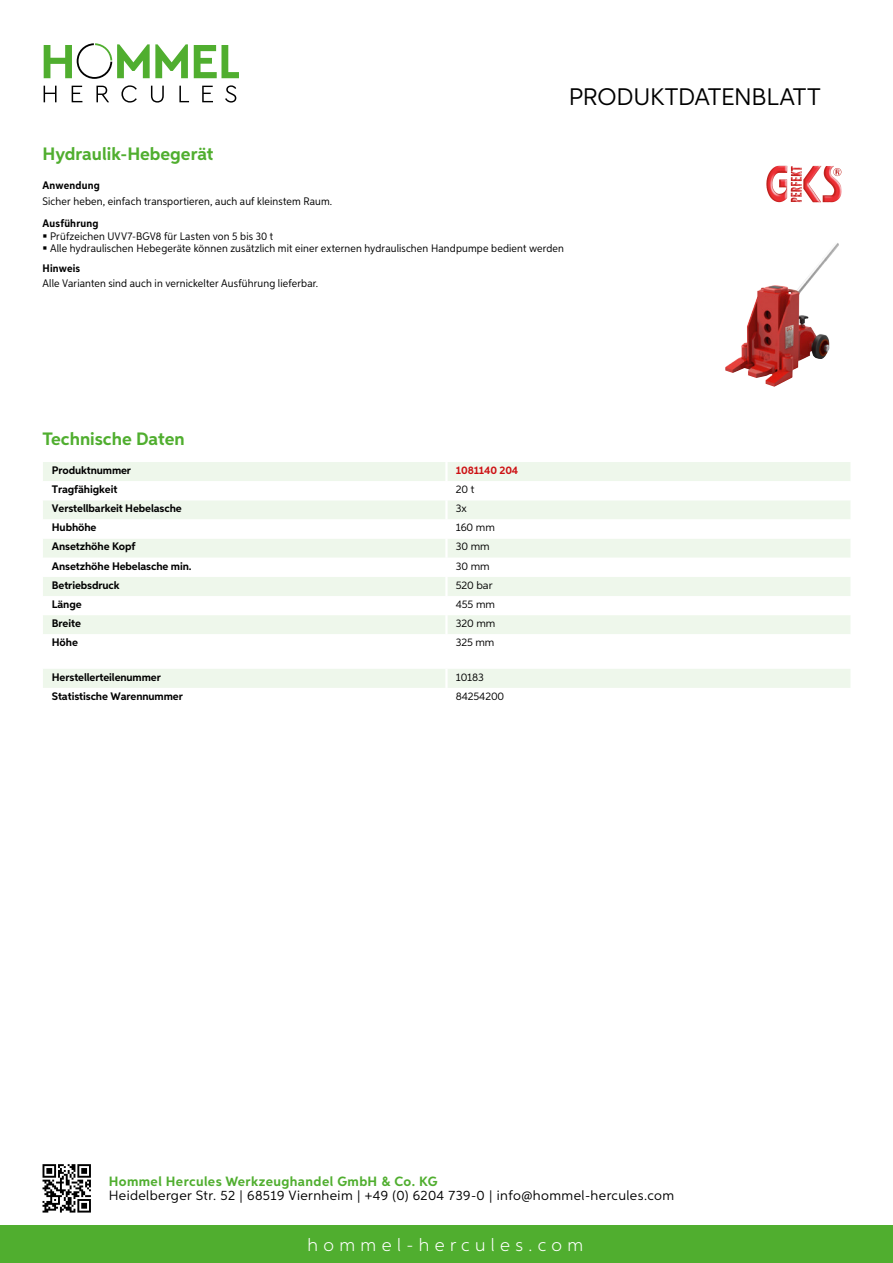
<style>
.page{position:relative;width:893px;height:1263px;background:#fff}
.page>*{position:absolute;margin:0;border:0;box-sizing:border-box;transform-origin:0 0}
.t1{font:24px "Aspira";letter-spacing:-.01em;color:#000}
.t2{font:700 18px "Aspira";color:#50ae2f}
.t3{font:300 18px "Aspira";letter-spacing:.3em;color:#fff}
.t4{font:13.5px "Aspira";letter-spacing:.03em;color:#000}
.t5{font:700 13.5px "Aspira";letter-spacing:.03em;color:#50ae2f}
.t6{font:10.95px/12.8px "Aspira Nar";letter-spacing:.015em;color:#000}
.t7{font:700 10.95px "Aspira";letter-spacing:-.01em;color:#000}
.t8{font:10.95px "Aspira";letter-spacing:-.01em;color:#000}
.t9{font:700 10.95px "Aspira Nar";letter-spacing:.02em;color:#000}
.t10{font:700 10.95px "Aspira";letter-spacing:-.01em;color:#cd1013}
</style>
<div class="page">
<div style="left:0;top:1226px;width:893px;height:37px;background:#50ae2f"></div>
<svg style="left:43px;top:1164px;width:48px;height:48px"></svg>
<svg style="left:194px;top:45px;width:45px;height:33px"></svg>
<svg style="left:44px;top:43px;width:144px;height:36px"></svg>
<svg style="left:44px;top:86px;width:13px;height:16px"></svg>
<svg style="left:72px;top:86px;width:10px;height:16px"></svg>
<svg style="left:96px;top:86px;width:13px;height:16px"></svg>
<svg style="left:121px;top:85px;width:16px;height:18px"></svg>
<svg style="left:151px;top:86px;width:13px;height:17px"></svg>
<svg style="left:179px;top:86px;width:10px;height:16px"></svg>
<svg style="left:202px;top:86px;width:11px;height:16px"></svg>
<svg style="left:225px;top:85px;width:11px;height:18px"></svg>
<div style="left:43px;top:462px;width:807px;height:19px;background:#eef7eb"></div>
<svg style="left:43px;top:501px;width:807px;height:133px;fill:#eef7eb"></svg>
<hr style="left:445px;top:462px;width:3px;height:19px;background:#fff">
<hr style="left:445px;top:500px;width:3px;height:19px;background:#fff">
<hr style="left:445px;top:519px;width:3px;height:20px;background:#fff">
<hr style="left:445px;top:539px;width:3px;height:19px;background:#fff">
<hr style="left:445px;top:558px;width:3px;height:19px;background:#fff">
<hr style="left:445px;top:577px;width:3px;height:19px;background:#fff">
<hr style="left:445px;top:596px;width:3px;height:19px;background:#fff">
<hr style="left:445px;top:615px;width:3px;height:19px;background:#fff">
<div style="left:43px;top:669px;width:807px;height:19px;background:#eef7eb"></div>
<img style="left:725px;top:243px;width:114px;height:144px">
<img style="left:766px;top:166px;width:20px;height:34px">
<h1 class="t1" style="left:569px;top:82px;width:253px">Produktdatenblatt</h1>
<h2 class="t2" style="left:43px;top:142px;width:173px">Hydraulik-Hebegerät</h2>
<p class="t9" style="left:43px;top:179px;width:59px">Anwendung</p>
<p class="t6" style="left:43px;top:194px;width:291px">Sicher heben, einfach transportieren, auch auf kleinstem Raum.</p>
<p class="t9" style="left:43px;top:216px;width:58px">Ausführung</p>
<p class="t6" style="left:50px;top:229px;width:515px">Prüfzeichen UVV7-BGV8 für Lasten von 5 bis 30 t<br>Alle hydraulischen Hebegeräte können zusätzlich mit einer externen hydraulischen Handpumpe bedient werden</p>
<p class="t9" style="left:43px;top:261px;width:39px">Hinweis</p>
<p class="t6" style="left:43px;top:276px;width:277px">Alle Varianten sind auch in vernickelter Ausführung lieferbar.</p>
<h2 class="t2" style="left:43px;top:428px;width:144px">Technische Daten</h2>
<p class="t7" style="left:52px;top:463px;width:81px">Produktnummer</p>
<p class="t10" style="left:456px;top:463px;width:64px">1081140 204</p>
<p class="t7" style="left:52px;top:483px;width:67px">Tragfähigkeit</p>
<p class="t8" style="left:456px;top:483px;width:20px">20 t</p>
<p class="t7" style="left:52px;top:502px;width:131px">Verstellbarkeit Hebelasche</p>
<p class="t8" style="left:456px;top:502px;width:12px">3x</p>
<p class="t7" style="left:52px;top:521px;width:46px">Hubhöhe</p>
<p class="t8" style="left:456px;top:521px;width:41px">160 mm</p>
<p class="t7" style="left:52px;top:540px;width:85px">Ansetzhöhe Kopf</p>
<p class="t8" style="left:456px;top:540px;width:35px">30 mm</p>
<p class="t7" style="left:52px;top:559px;width:141px">Ansetzhöhe Hebelasche min.</p>
<p class="t8" style="left:456px;top:559px;width:35px">30 mm</p>
<p class="t7" style="left:52px;top:578px;width:69px">Betriebsdruck</p>
<p class="t8" style="left:456px;top:578px;width:38px">520 bar</p>
<p class="t7" style="left:52px;top:597px;width:31px">Länge</p>
<p class="t8" style="left:456px;top:597px;width:41px">455 mm</p>
<p class="t7" style="left:52px;top:616px;width:31px">Breite</p>
<p class="t8" style="left:456px;top:617px;width:41px">320 mm</p>
<p class="t7" style="left:52px;top:636px;width:28px">Höhe</p>
<p class="t8" style="left:456px;top:636px;width:40px">325 mm</p>
<p class="t7" style="left:52px;top:670px;width:111px">Herstellerteilenummer</p>
<p class="t8" style="left:456px;top:670px;width:30px">10183</p>
<p class="t7" style="left:52px;top:689px;width:132px">Statistische Warennummer</p>
<p class="t8" style="left:456px;top:689px;width:50px">84254200</p>
<p class="t5" style="left:109px;top:1172px;width:330px">Hommel Hercules Werkzeughandel GmbH &amp; Co. KG</p>
<p class="t4" style="left:109px;top:1187px;width:567px">Heidelberger Str. 52 | 68519 Viernheim | +49 (0) 6204 739-0 | info@hommel-hercules.com</p>
<h2 class="t3" style="left:307px;top:1234px;width:277px">hommel-hercules.com</h2>
</div>
